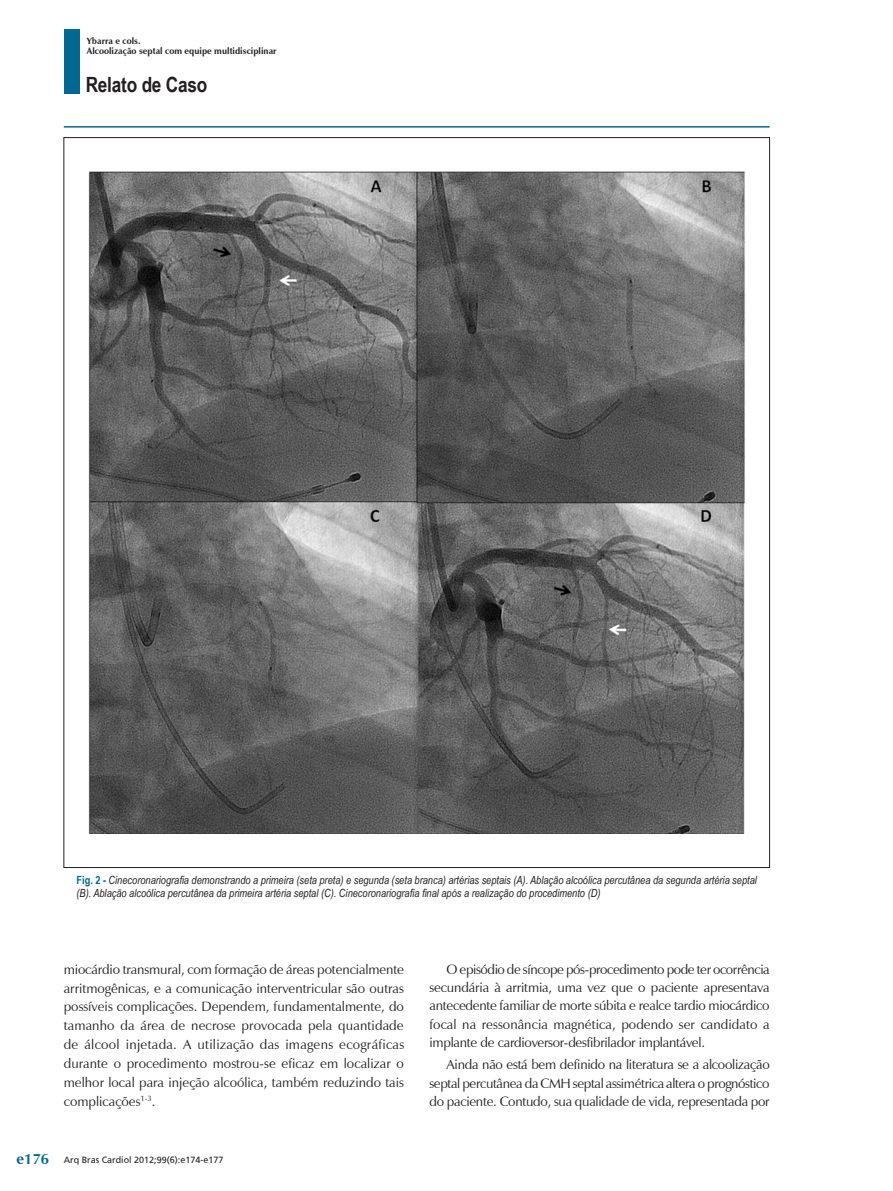
<style>
.page{position:relative;width:893px;height:1191px;background:#fff}
.page>*{position:absolute;margin:0;border:0;box-sizing:border-box;transform-origin:0 0}
.MESTRA_-_ARTIGO_ORIG{font:700 21px "Arial Narrow";letter-spacing:-.01em;color:#231f20}
.t1{font:700 15px "Zapf Humanist 601 BT";color:#006991}
._01-TEXTO_BASICO{font:13.5px/18.9px "Zapf Humanist 601 BT";letter-spacing:-.02em;color:#231f20;text-align:justify}
._06_-_LEGENDA_FIGURA{font:italic 11.25px/13.5px "Arial Narrow";color:#231f20}
.t2{font:700 9px/10.8px "Zapf Humanist 601 BT";color:#231f20}
.t3{font:9px "Frutiger";color:#231f20}
.s1{font-weight:700;font-style:normal;color:#006991}
</style>
<div class="page">
<hr style="left:64px;top:126px;width:706px;height:2px;background:#006991">
<div style="left:64px;top:29px;width:16px;height:65px;background:#006991"></div>
<img style="left:88px;top:172px;width:657px;height:661px">
<p class="t2" style="left:87px;top:35px;width:191px">Ybarra e cols.<br>Alcoolização septal com equipe multidisciplinar</p>
<p class="MESTRA_-_ARTIGO_ORIG" style="left:86px;top:68px;width:123px">Relato de Caso</p>
<p class="_06_-_LEGENDA_FIGURA" style="left:77px;top:872px;width:682px"><span class="s1">Fig. 2 -</span> Cinecoronariografia demonstrando a primeira (seta preta) e segunda (seta branca) artérias septais (A). Ablação alcoólica percutânea da segunda artéria septal (B). Ablação alcoólica percutânea da primeira artéria septal (C). Cinecoronariografia final após a realização do procedimento (D)</p>
<p class="_01-TEXTO_BASICO" style="left:64px;top:959px;width:342px">miocárdio transmural, com formação de áreas potencialmente arritmogênicas, e a comunicação interventricular são outras possíveis complicações. Dependem, fundamentalmente, do tamanho da área de necrose provocada pela quantidade de álcool injetada. A utilização das imagens ecográficas durante o procedimento mostrou-se eficaz em localizar o melhor local para injeção alcoólica, também reduzindo tais complicações<sup>1-3</sup>.</p>
<p class="_01-TEXTO_BASICO" style="left:429px;top:960px;width:342px;line-height:18.3px;text-indent:17px">O episódio de síncope pós-procedimento pode ter ocorrência secundária à arritmia, uma vez que o paciente apresentava antecedente familiar de morte súbita e realce tardio miocárdico focal na ressonância magnética, podendo ser candidato a implante de cardioversor-desfibrilador implantável.</p>
<p class="_01-TEXTO_BASICO" style="left:429px;top:1055px;width:342px;line-height:18.3px;text-indent:17px">Ainda não está bem definido na literatura se a alcoolização septal percutânea da CMH septal assimétrica altera o prognóstico do paciente. Contudo, sua qualidade de vida, representada por</p>
<p class="t1" style="left:17px;top:1149px;width:34px">e176</p>
<p class="t3" style="left:64px;top:1154px;width:161px">Arq Bras Cardiol 2012;99(6):e174-e177</p>
</div>
